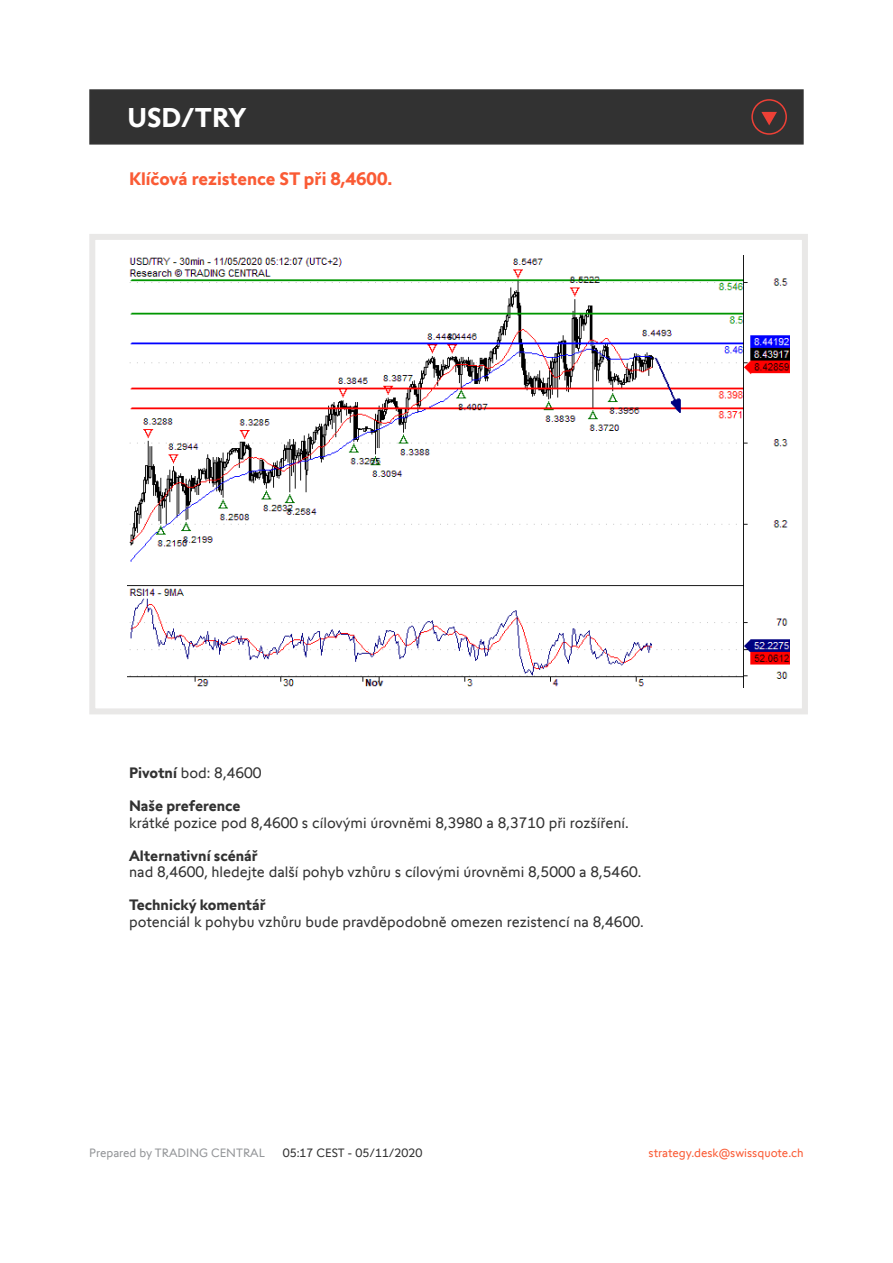
<style>
.page{position:relative;width:893px;height:1263px;background:#fff}
.page>*{position:absolute;margin:0;border:0;box-sizing:border-box;transform-origin:0 0}
.t1{font:700 27px "Swissquote CT";color:#fff}
.t2{font:700 18px "Swissquote CT";color:#fa5b35}
.t3{font:15px "Swissquote CT";color:#323232}
.t4{font:700 15px "Swissquote CT";color:#323232}
.t5{font:12px "Swissquote CT";color:#fa5b35}
.t6{font:12px "Swissquote CT";color:#939598}
.t7{font:12px "Swissquote CT";color:#323232}
.s1{font-weight:700}
</style>
<div class="page">
<div style="left:89px;top:234px;width:719px;height:480px;border:6px solid #e9e8e7"></div>
<div style="left:89px;top:89px;width:715px;height:56px;background:#323232;border:2px solid #323232"></div>
<img style="left:128px;top:255px;width:661px;height:432px">
<svg style="left:751px;top:99px;width:36px;height:36px"></svg>
<h1 class="t1" style="left:128px;top:101px;width:120px">USD/TRY</h1>
<p class="t2" style="left:129px;top:168px;width:265px">Klíčová rezistence ST při 8,4600.</p>
<p class="t3" style="left:129px;top:764px;width:134px"><span class="s1">Pivotní</span> bod: 8,4600</p>
<p class="t4" style="left:129px;top:797px;width:113px">Naše preference</p>
<p class="t3" style="left:129px;top:814px;width:501px">krátké pozice pod 8,4600 s cílovými úrovněmi 8,3980 a 8,3710 při rozšíření.</p>
<p class="t4" style="left:129px;top:846px;width:130px">Alternativní scénář</p>
<p class="t3" style="left:129px;top:863px;width:514px">nad 8,4600, hledejte další pohyb vzhůru s cílovými úrovněmi 8,5000 a 8,5460.</p>
<p class="t4" style="left:129px;top:896px;width:138px">Technický komentář</p>
<p class="t3" style="left:129px;top:913px;width:516px">potenciál k pohybu vzhůru bude pravděpodobně omezen rezistencí na 8,4600.</p>
<p class="t6" style="left:89px;top:1145px;width:177px">Prepared by TRADING CENTRAL</p>
<p class="t7" style="left:283px;top:1145px;width:141px">05:17 CEST - 05/11/2020</p>
<p class="t5" style="left:649px;top:1145px;width:157px">strategy.desk@swissquote.ch</p>
</div>
